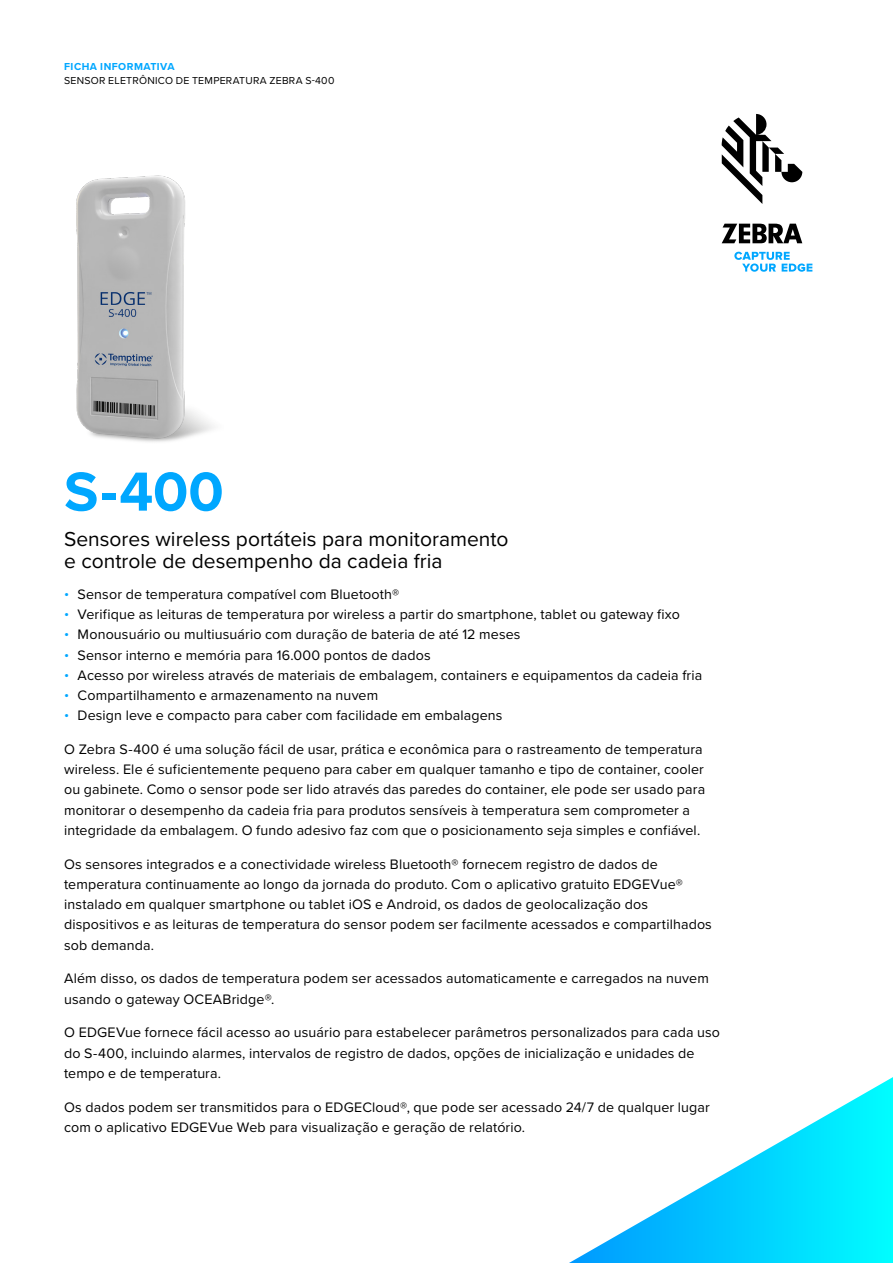
<style>
.page{position:relative;width:893px;height:1263px;background:#fff}
.page>*{position:absolute;margin:0;border:0;box-sizing:border-box;transform-origin:0 0}
.Heading-1-Cover{font:700 57px "Proxima Nova";color:#00a7ff}
.Subhead-Cover{font:21px/21.8px "Proxima Nova";color:#000}
.Body{font:14.25px/20.2px "Proxima Nova";letter-spacing:.01em;color:#000}
.t1{font:10.5px "Proxima Nova";letter-spacing:.025em;color:#000}
.t2{font:700 10.5px "Proxima Nova";letter-spacing:.045em;color:#00a7ff}
.s1{color:#00a7ff}
</style>
<div class="page">
<img style="left:76px;top:175px;width:138px;height:267px">
<svg style="left:569px;top:1077px;width:324px;height:186px"></svg>
<svg style="left:722px;top:114px;width:80px;height:90px"></svg>
<svg style="left:722px;top:224px;width:80px;height:19px"></svg>
<svg style="left:734px;top:252px;width:78px;height:20px"></svg>
<p class="t2" style="left:64px;top:58px;width:112px">FICHA INFORMATIVA</p>
<p class="t1" style="left:64px;top:73px;width:272px">SENSOR ELETRÔNICO DE TEMPERATURA ZEBRA S-400</p>
<p class="Heading-1-Cover" style="left:64px;top:449px;width:161px">S-400</p>
<p class="Subhead-Cover" style="left:64px;top:527px;width:446px">Sensores wireless portáteis para monitoramento e controle de desempenho da cadeia fria</p>
<p class="Body" style="left:64px;top:584px;width:337px"><span class="s1">•</span> Sensor de temperatura compatível com Bluetooth®</p>
<p class="Body" style="left:64px;top:604px;width:617px"><span class="s1">•</span> Verifique as leituras de temperatura por wireless a partir do smartphone, tablet ou gateway fixo</p>
<p class="Body" style="left:64px;top:624px;width:458px"><span class="s1">•</span> Monousuário ou multiusuário com duração de bateria de até 12 meses</p>
<p class="Body" style="left:64px;top:644px;width:368px"><span class="s1">•</span> Sensor interno e memória para 16.000 pontos de dados</p>
<p class="Body" style="left:64px;top:664px;width:640px"><span class="s1">•</span> Acesso por wireless através de materiais de embalagem, containers e equipamentos da cadeia fria</p>
<p class="Body" style="left:64px;top:684px;width:316px"><span class="s1">•</span> Compartilhamento e armazenamento na nuvem</p>
<p class="Body" style="left:64px;top:705px;width:440px"><span class="s1">•</span> Design leve e compacto para caber com facilidade em embalagens</p>
<p class="Body" style="left:64px;top:738px;width:643px">O Zebra S-400 é uma solução fácil de usar, prática e econômica para o rastreamento de temperatura wireless. Ele é suficientemente pequeno para caber em qualquer tamanho e tipo de container, cooler ou gabinete. Como o sensor pode ser lido através das paredes do container, ele pode ser usado para monitorar o desempenho da cadeia fria para produtos sensíveis à temperatura sem comprometer a integridade da embalagem. O fundo adesivo faz com que o posicionamento seja simples e confiável.</p>
<p class="Body" style="left:64px;top:853px;width:649px">Os sensores integrados e a conectividade wireless Bluetooth® fornecem registro de dados de temperatura continuamente ao longo da jornada do produto. Com o aplicativo gratuito EDGEVue® instalado em qualquer smartphone ou tablet iOS e Android, os dados de geolocalização dos dispositivos e as leituras de temperatura do sensor podem ser facilmente acessados e compartilhados sob demanda.</p>
<p class="Body" style="left:64px;top:968px;width:646px">Além disso, os dados de temperatura podem ser acessados automaticamente e carregados na nuvem usando o gateway OCEABridge®.</p>
<p class="Body" style="left:64px;top:1022px;width:657px">O EDGEVue fornece fácil acesso ao usuário para estabelecer parâmetros personalizados para cada uso do S-400, incluindo alarmes, intervalos de registro de dados, opções de inicialização e unidades de tempo e de temperatura.</p>
<p class="Body" style="left:64px;top:1096px;width:647px">Os dados podem ser transmitidos para o EDGECloud®, que pode ser acessado 24/7 de qualquer lugar com o aplicativo EDGEVue Web para visualização e geração de relatório.</p>
</div>
